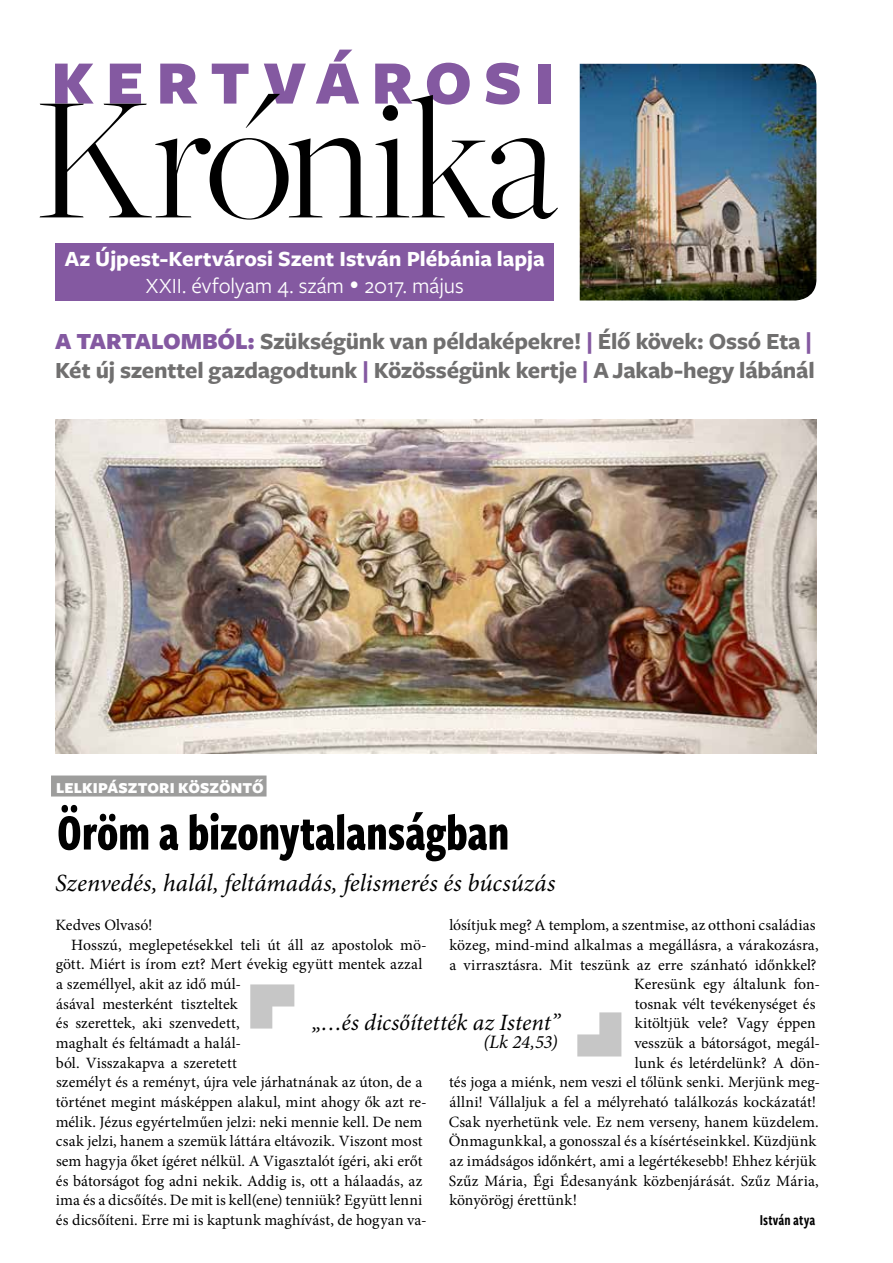
<style>
.page{position:relative;width:893px;height:1263px;background:#fff}
.page>*{position:absolute;margin:0;border:0;box-sizing:border-box;transform-origin:0 0}
.t1{font:300 181.95px "Freight Big Pro";letter-spacing:-.01em;color:#000}
.t2{font:900 63.9px "Freight Sans Pro";letter-spacing:.19em;color:#8459a1}
.t3{font:700 52.5px "Freight Sans Cmp Pro";letter-spacing:-.005em;color:#000}
.t4{font:italic 24.75px "Minion Pro";color:#000}
.t5{font:700 24px/28.8px "Freight Sans Pro";letter-spacing:-.01em;color:#706f6f}
.t6{font:italic 23.4px "Minion Pro";letter-spacing:-.005em;color:#000}
.t7{font:700 22.5px/27px "Freight Sans Pro";color:#fff;text-align:center}
.t8{font:italic 18.9px "Minion Pro";color:#000}
.t9{font:15.75px "Minion Pro";color:#000}
.t10{font:900 15.75px "Freight Sans Pro";letter-spacing:.01em;color:#fff}
.t11{font:15.75px "Freight Sans Cmp Pro Semi";letter-spacing:.005em;color:#000}
.s1{font-weight:400}
.s2{font-weight:900;color:#8459a1}
.s3{color:#8459a1}
</style>
<div class="page">
<img style="left:580px;top:64px;width:236px;height:236px">
<div style="left:55px;top:243px;width:499px;height:57px;background:#8459a1"></div>
<div style="left:51px;top:775px;width:216px;height:21px;background:#9d9d9c"></div>
<svg style="left:577px;top:1012px;width:44px;height:44px"></svg>
<svg style="left:250px;top:984px;width:44px;height:44px"></svg>
<img style="left:55px;top:419px;width:761px;height:334px">
<h2 class="t2" style="left:51px;top:38px;width:505px">KERTVÁROSI</h2>
<h1 class="t1" style="left:35px;top:42px;width:523px">Krónika</h1>
<h3 class="t7" style="left:65px;top:244px;width:481px">Az Újpest-Kertvárosi Szent István Plébánia lapja<br><span class="s1">XXII. évfolyam 4. szám</span> • <span class="s1">2017. május</span></h3>
<h3 class="t5" style="left:55px;top:326px;width:761px"><span class="s2">A TARTALOMBÓL:</span> Szükségünk van példaképekre! <span class="s3">|</span> Élő kövek: Ossó Eta <span class="s3">|<br></span>Két új szenttel gazdagodtunk <span class="s3">|</span> Közösségünk kertje <span class="s3">|</span> A Jakab-hegy lábánál</h3>
<p class="t10" style="left:56px;top:776px;width:209px">LELKIPÁSZTORI KÖSZÖNTŐ</p>
<h3 class="t3" style="left:57px;top:796px;width:454px">Öröm a bizonytalanságban</h3>
<h3 class="t4" style="left:55px;top:866px;width:502px">Szenvedés, halál, feltámadás, felismerés és búcsúzás</h3>
<p class="t9" style="left:55px;top:914px;width:99px">Kedves Olvasó!</p>
<p class="t9" style="left:71px;top:934px;width:357px">Hosszú, meglepetésekkel teli út áll az apostolok mö-</p>
<p class="t9" style="left:56px;top:954px;width:368px">gött. Miért is írom ezt? Mert évekig együtt mentek azzal</p>
<p class="t9" style="left:56px;top:973px;width:187px">a személlyel, akit az idő múl-</p>
<p class="t9" style="left:56px;top:993px;width:183px">ásával mesterként tiszteltek</p>
<p class="t9" style="left:56px;top:1013px;width:185px">és szerettek, aki szenvedett,</p>
<p class="t9" style="left:56px;top:1032px;width:187px">maghalt és feltámadt a halál-</p>
<p class="t9" style="left:56px;top:1052px;width:183px">ból. Visszakapva a szeretett</p>
<p class="t9" style="left:56px;top:1072px;width:368px">személyt és a reményt, újra vele járhatnának az úton, de a</p>
<p class="t9" style="left:56px;top:1091px;width:373px">történet megint másképpen alakul, mint ahogy ők azt re-</p>
<p class="t9" style="left:56px;top:1111px;width:368px">mélik. Jézus egyértelműen jelzi: neki mennie kell. De nem</p>
<p class="t9" style="left:56px;top:1131px;width:368px">csak jelzi, hanem a szemük láttára eltávozik. Viszont most</p>
<p class="t9" style="left:56px;top:1150px;width:368px">sem hagyja őket ígéret nélkül. A Vigasztalót ígéri, aki erőt</p>
<p class="t9" style="left:56px;top:1170px;width:368px">és bátorságot fog adni nekik. Addig is, ott a hálaadás, az</p>
<p class="t9" style="left:56px;top:1190px;width:368px">ima és a dicsőítés. De mit is kell(ene) tenniük? Együtt lenni</p>
<p class="t9" style="left:56px;top:1209px;width:372px">és dicsőíteni. Erre mi is kaptunk maghívást, de hogyan va-</p>
<p class="t9" style="left:449px;top:915px;width:368px">lósítjuk meg? A templom, a szentmise, az otthoni családias</p>
<p class="t9" style="left:449px;top:934px;width:371px">közeg, mind-mind alkalmas a megállásra, a várakozásra,</p>
<p class="t9" style="left:449px;top:954px;width:369px">a virrasztásra. Mit teszünk az erre szánható időnkkel?</p>
<p class="t9" style="left:634px;top:973px;width:187px">Keresünk egy általunk fon-</p>
<p class="t9" style="left:635px;top:993px;width:182px">tosnak vélt tevékenységet és</p>
<p class="t9" style="left:635px;top:1013px;width:182px">kitöltjük vele? Vagy éppen</p>
<p class="t9" style="left:634px;top:1032px;width:187px">vesszük a bátorságot, megál-</p>
<p class="t9" style="left:635px;top:1052px;width:187px">lunk és letérdelünk? A dön-</p>
<p class="t9" style="left:449px;top:1072px;width:373px">tés joga a miénk, nem veszi el tőlünk senki. Merjünk meg-</p>
<p class="t9" style="left:449px;top:1091px;width:368px">állni! Vállaljuk a fel a mélyreható találkozás kockázatát!</p>
<p class="t9" style="left:449px;top:1111px;width:371px">Csak nyerhetünk vele. Ez nem verseny, hanem küzdelem.</p>
<p class="t9" style="left:449px;top:1131px;width:370px">Önmagunkkal, a gonosszal és a kísértéseinkkel. Küzdjünk</p>
<p class="t9" style="left:449px;top:1150px;width:369px">az imádságos időnkért, ami a legértékesebb! Ehhez kérjük</p>
<p class="t9" style="left:449px;top:1170px;width:371px">Szűz Mária, Égi Édesanyánk közbenjárását. Szűz Mária,</p>
<p class="t9" style="left:449px;top:1190px;width:129px">könyörögj érettünk!</p>
<p class="t11" style="left:760px;top:1209px;width:57px">István atya</p>
<h3 class="t6" style="left:312px;top:1006px;width:249px">„…és dicsőítették az Istent”</h3>
<p class="t8" style="left:483px;top:1029px;width:76px">(Lk 24,53)</p>
</div>
